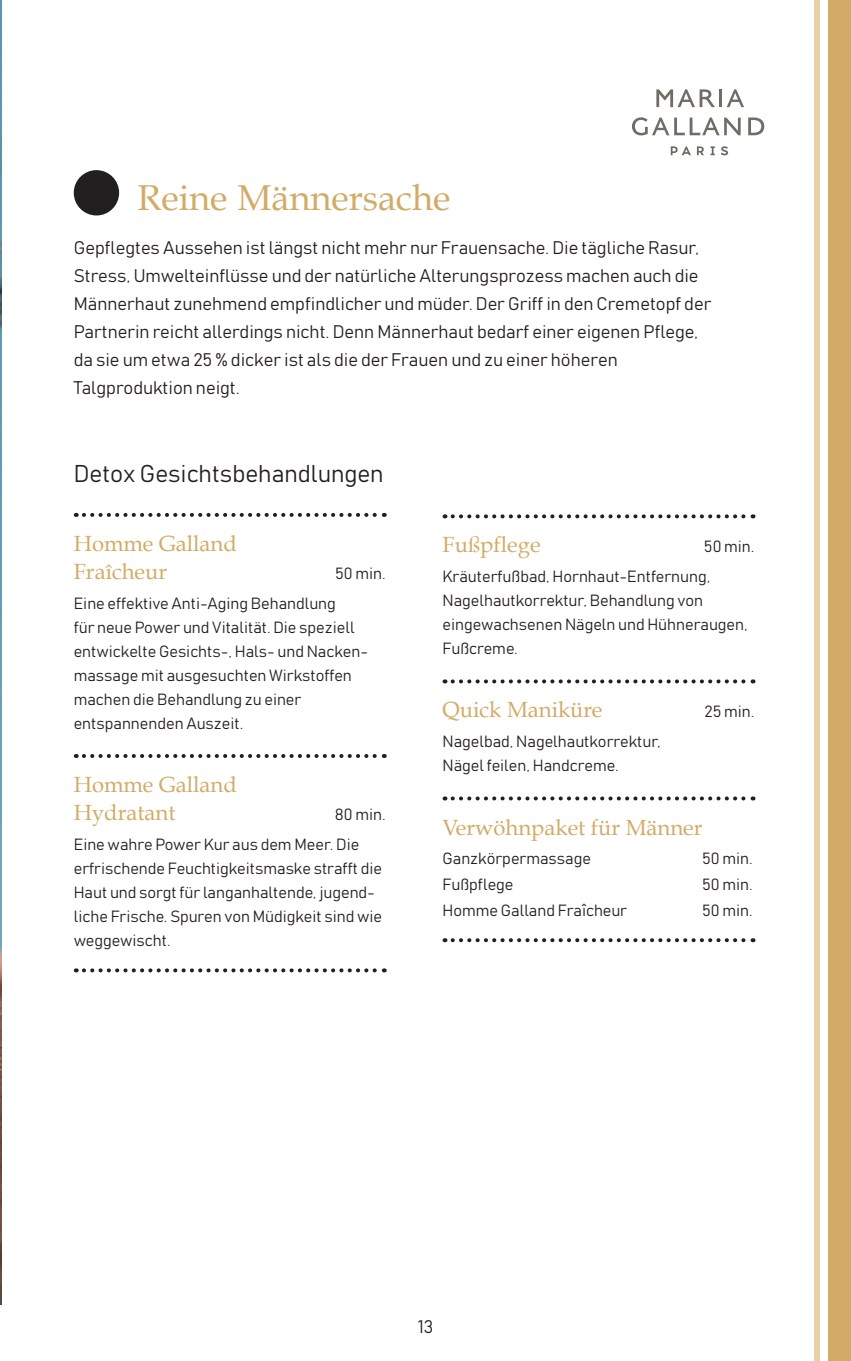
<style>
.page{position:relative;width:851px;height:1361px;background:#fff}
.page>*{position:absolute;margin:0;border:0;box-sizing:border-box;transform-origin:0 0}
.t1{font:36px "Book Antiqua";color:#d2ab66}
.t2{font:24px "Bahnschrift";color:#231f20}
.t3{font:22px/28px "Book Antiqua";color:#d2ab66}
.t4{font:18px/28px "Bahnschrift";color:#231f20}
.t5{font:16px/24px "Bahnschrift";color:#231f20}
</style>
<div class="page">
<div style="left:828px;top:0;width:22px;height:1361px;background:#d2ab66"></div>
<div style="left:814px;top:0;width:5px;height:1361px;background:#e7cfa8"></div>
<svg style="left:84px;top:513px;width:301px;height:4px"></svg>
<svg style="left:84px;top:754px;width:301px;height:4px"></svg>
<svg style="left:84px;top:968px;width:301px;height:4px"></svg>
<svg style="left:452px;top:514px;width:301px;height:4px"></svg>
<svg style="left:452px;top:679px;width:301px;height:4px"></svg>
<svg style="left:452px;top:796px;width:301px;height:4px"></svg>
<svg style="left:452px;top:938px;width:301px;height:4px"></svg>
<div style="left:74px;top:170px;width:45px;height:45px;background:#231f20;border-radius:50%"></div>
<img style="left:0;top:0;width:2px;height:1304px">
<svg style="left:720px;top:146px;width:8px;height:9px"></svg>
<svg style="left:696px;top:146px;width:8px;height:9px"></svg>
<svg style="left:710px;top:146px;width:4px;height:9px"></svg>
<svg style="left:670px;top:146px;width:20px;height:9px"></svg>
<hr style="left:719px;top:89px;width:3px;height:18px;background:#716d66">
<svg style="left:656px;top:89px;width:58px;height:18px"></svg>
<svg style="left:726px;top:89px;width:18px;height:18px"></svg>
<svg style="left:748px;top:117px;width:16px;height:18px"></svg>
<svg style="left:632px;top:117px;width:108px;height:18px"></svg>
<h1 class="t1" style="left:137px;top:175px;width:314px">Reine Männersache</h1>
<p class="t4" style="left:74px;top:233px;width:639px">Gepflegtes Aussehen ist längst nicht mehr nur Frauensache. Die tägliche Rasur, Stress, Umwelteinflüsse und der natürliche Alterungsprozess machen auch die Männerhaut zunehmend empfindlicher und müder. Der Griff in den Cremetopf der Partnerin reicht allerdings nicht. Denn Männerhaut bedarf einer eigenen Pflege, da sie um etwa 25 % dicker ist als die der Frauen und zu einer höheren Talgproduktion neigt.</p>
<h2 class="t2" style="left:74px;top:458px;width:311px">Detox Gesichtsbehandlungen</h2>
<h3 class="t3" style="left:74px;top:529px;width:165px">Homme Galland<br>Fraîcheur</h3>
<p class="t5" style="left:74px;top:558px;width:313px;line-height:29.6px;text-indent:261px">50 min.<br>Eine effektive Anti-Aging Behandlung</p>
<p class="t5" style="left:74px;top:615px;width:296px">für neue Power und Vitalität. Die speziell entwickelte Gesichts-, Hals- und Nacken&shy;massage mit ausgesuchten Wirkstoffen machen die Behandlung zu einer entspannenden Auszeit.</p>
<h3 class="t3" style="left:74px;top:770px;width:165px">Homme Galland<br>Hydratant</h3>
<p class="t5" style="left:74px;top:799px;width:313px;line-height:29.6px;text-indent:261px">80 min.<br>Eine wahre Power Kur aus dem Meer. Die</p>
<p class="t5" style="left:74px;top:856px;width:310px">erfrischende Feuchtigkeitsmaske strafft die Haut und sorgt für langanhaltende, jugend&shy;liche Frische. Spuren von Müdigkeit sind wie weggewischt.</p>
<h3 class="t3" style="left:442px;top:531px;width:99px">Fußpflege</h3>
<p class="t5" style="left:442px;top:532px;width:313px;line-height:29.6px;text-indent:261px">50 min.<br>Kräuterfußbad, Hornhaut-Entfernung,</p>
<p class="t5" style="left:442px;top:588px;width:307px">Nagelhautkorrektur, Behandlung von eingewachsenen Nägeln und Hühneraugen,<br>Fußcreme.</p>
<h3 class="t3" style="left:442px;top:696px;width:161px">Quick Maniküre</h3>
<p class="t5" style="left:704px;top:699px;width:51px">25 min.</p>
<p class="t5" style="left:442px;top:729px;width:220px">Nagelbad, Nagelhautkorrektur,<br>Nägel feilen, Handcreme.</p>
<h3 class="t3" style="left:442px;top:813px;width:261px">Verwöhnpaket für Männer</h3>
<p class="t5" style="left:442px;top:846px;width:150px">Ganzkörpermassage</p>
<p class="t5" style="left:702px;top:846px;width:52px">50 min.</p>
<p class="t5" style="left:442px;top:872px;width:72px">Fußpflege</p>
<p class="t5" style="left:702px;top:872px;width:52px">50 min.</p>
<p class="t5" style="left:442px;top:897px;width:186px">Homme Galland Fraîcheur</p>
<p class="t5" style="left:702px;top:897px;width:52px">50 min.</p>
<p class="t4" style="left:419px;top:1312px;width:15px">31 1</p>
</div>
